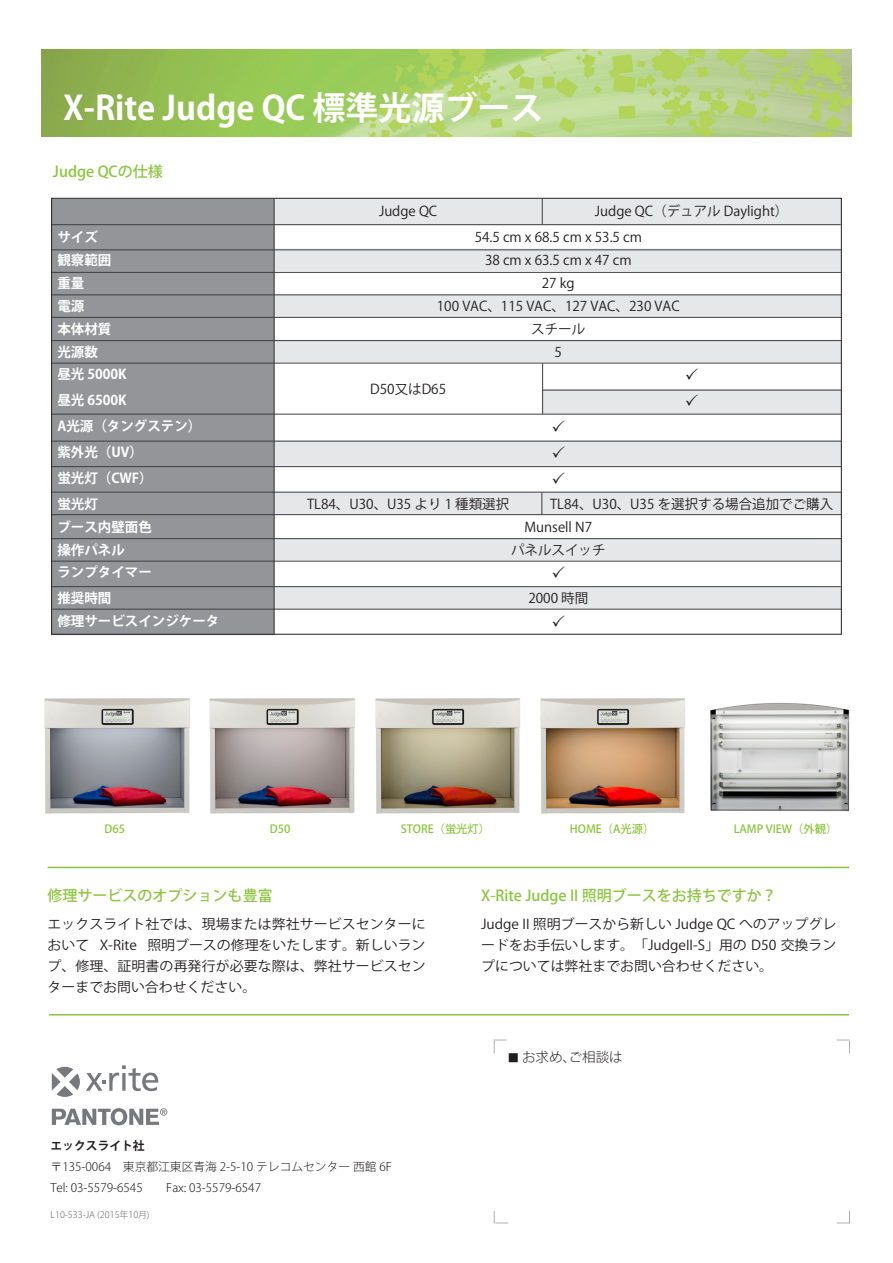
<style>
.page{position:relative;width:893px;height:1263px;background:#fff}
.page>*{position:absolute;margin:0;border:0;box-sizing:border-box;transform-origin:0 0}
.t1{font:700 33px "Koz Go Pro";color:#fff}
.t2{font:500 15px "Koz Go Pro";color:#8bc63e}
.t3{font:13.5px/21px "Koz Go Pro";color:#231f20;text-align:justify}
.t4{font:700 13.5px "Koz Go Pro";color:#fff}
.t5{font:300 13.5px "Koz Go Pro";color:#231f20}
.t6{font:300 11.7px "Koz Go Pro";color:#231f20}
.contacts{font:700 11.7px "Koz Go Pro";color:#231f20}
.t7{font:500 11.25px "Koz Go Pro";color:#8bc63e}
.t8{font:300 9px "Koz Go Pro";color:#6c6d70}
.s1{font-family:"Koz Min Pro";font-weight:400;font-size:11.25px}
</style>
<div class="page">
<img style="left:41px;top:50px;width:810px;height:87px">
<hr style="left:49px;top:1014px;width:800px;height:1px;background:#8bc63e">
<hr style="left:48px;top:867px;width:801px;height:1px;background:#8bc63e">
<div style="left:51px;top:200px;width:224px;height:435px;background:#939598"></div>
<div style="left:275px;top:199px;width:567px;height:26px;background:#e6e7e9"></div>
<svg style="left:275px;top:225px;width:567px;height:410px"></svg>
<img style="left:44px;top:698px;width:146px;height:116px">
<img style="left:209px;top:698px;width:146px;height:116px">
<img style="left:375px;top:698px;width:146px;height:116px">
<img style="left:540px;top:698px;width:146px;height:116px">
<img style="left:710px;top:702px;width:140px;height:110px">
<svg style="left:52px;top:1108px;width:115px;height:17px"></svg>
<svg style="left:86px;top:1065px;width:72px;height:26px"></svg>
<svg style="left:52px;top:1067px;width:28px;height:30px"></svg>
<svg style="left:494px;top:1211px;width:14px;height:12px"></svg>
<svg style="left:837px;top:1211px;width:13px;height:12px"></svg>
<svg style="left:494px;top:1040px;width:13px;height:13px"></svg>
<svg style="left:837px;top:1040px;width:13px;height:13px"></svg>
<hr style="left:51px;top:224px;width:790px;height:1px;background:#3e3e3f">
<hr style="left:52px;top:249px;width:789px;height:1px;background:#3e3e3f">
<hr style="left:52px;top:272px;width:789px;height:1px;background:#3e3e3f">
<hr style="left:52px;top:294px;width:789px;height:1px;background:#3e3e3f">
<hr style="left:52px;top:317px;width:789px;height:1px;background:#3e3e3f">
<hr style="left:52px;top:340px;width:789px;height:1px;background:#3e3e3f">
<hr style="left:52px;top:363px;width:789px;height:1px;background:#3e3e3f">
<hr style="left:52px;top:414px;width:789px;height:1px;background:#3e3e3f">
<hr style="left:52px;top:441px;width:789px;height:1px;background:#3e3e3f">
<hr style="left:52px;top:466px;width:789px;height:1px;background:#3e3e3f">
<hr style="left:52px;top:492px;width:789px;height:1px;background:#3e3e3f">
<hr style="left:52px;top:514px;width:789px;height:1px;background:#3e3e3f">
<hr style="left:52px;top:538px;width:789px;height:1px;background:#3e3e3f">
<hr style="left:51px;top:561px;width:790px;height:1px;background:#3e3e3f">
<hr style="left:51px;top:586px;width:790px;height:1px;background:#3e3e3f">
<hr style="left:52px;top:609px;width:789px;height:1px;background:#3e3e3f">
<hr style="left:542px;top:363px;width:1px;height:51px;background:#3e3e3f">
<hr style="left:274px;top:199px;width:1px;height:435px;background:#3e3e3f">
<svg style="left:541px;top:492px;width:1px;height:23px"></svg>
<hr style="left:543px;top:390px;width:298px;height:1px;background:#3e3e3f">
<svg style="left:542px;top:199px;width:1px;height:25px"></svg>
<svg style="left:686px;top:368px;width:12px;height:12px"></svg>
<svg style="left:686px;top:394px;width:12px;height:12px"></svg>
<svg style="left:553px;top:420px;width:11px;height:12px"></svg>
<svg style="left:553px;top:446px;width:11px;height:12px"></svg>
<svg style="left:553px;top:472px;width:11px;height:12px"></svg>
<svg style="left:553px;top:566px;width:11px;height:12px"></svg>
<svg style="left:553px;top:615px;width:11px;height:12px"></svg>
<p class="t1" style="left:64px;top:86px;width:481px">X-Rite Judge QC 標準光源ブース</p>
<p class="t2" style="left:53px;top:162px;width:111px">Judge QCの仕様</p>
<p class="t3" style="left:379px;top:201px;width:60px">Judge QC</p>
<p class="t3" style="left:595px;top:201px;width:195px">Judge QC（デュアル Daylight）</p>
<p class="t4" style="left:57px;top:229px;width:42px">サイズ</p>
<p class="t3" style="left:475px;top:227px;width:169px">54.5 cm x 68.5 cm x 53.5 cm</p>
<p class="t4" style="left:57px;top:251px;width:55px">観察範囲</p>
<p class="t3" style="left:485px;top:250px;width:148px">38 cm x 63.5 cm x 47 cm</p>
<p class="t4" style="left:57px;top:274px;width:28px">重量</p>
<p class="t3" style="left:542px;top:273px;width:34px">27 kg</p>
<p class="t4" style="left:57px;top:297px;width:28px">電源</p>
<p class="t3" style="left:437px;top:296px;width:244px">100 VAC、115 VAC、127 VAC、230 VAC</p>
<p class="t4" style="left:57px;top:320px;width:55px">本体材質</p>
<p class="t3" style="left:531px;top:319px;width:55px">スチール</p>
<p class="t4" style="left:57px;top:343px;width:42px">光源数</p>
<p class="t3" style="left:555px;top:341px;width:9px">5</p>
<p class="t4" style="left:57px;top:366px;width:71px">昼光 5000K</p>
<p class="t3" style="left:370px;top:379px;width:77px">D50又はD65</p>
<p class="t4" style="left:57px;top:392px;width:71px">昼光 6500K</p>
<p class="t4" style="left:57px;top:417px;width:145px">A光源（タングステン）</p>
<p class="t4" style="left:57px;top:443px;width:87px">紫外光（UV）</p>
<p class="t4" style="left:57px;top:469px;width:97px">蛍光灯（CWF）</p>
<p class="t4" style="left:57px;top:495px;width:42px">蛍光灯</p>
<p class="t3" style="left:307px;top:494px;width:204px">TL84、U30、U35 より 1 種類選択</p>
<p class="t3" style="left:550px;top:494px;width:285px">TL84、U30、U35 を選択する場合追加でご購入</p>
<p class="t4" style="left:57px;top:518px;width:96px">ブース内壁面色</p>
<p class="t3" style="left:524px;top:516px;width:69px">Munsell N7</p>
<p class="t4" style="left:57px;top:541px;width:69px">操作パネル</p>
<p class="t3" style="left:511px;top:539px;width:96px">パネルスイッチ</p>
<p class="t4" style="left:57px;top:564px;width:96px">ランプタイマー</p>
<p class="t4" style="left:57px;top:590px;width:55px">推奨時間</p>
<p class="t3" style="left:528px;top:588px;width:61px">2000 時間</p>
<p class="t4" style="left:57px;top:612px;width:163px">修理サービスインジケータ</p>
<p class="t7" style="left:105px;top:821px;width:22px">D65</p>
<p class="t7" style="left:270px;top:821px;width:22px">D50</p>
<p class="t7" style="left:401px;top:821px;width:91px">STORE（蛍光灯）</p>
<p class="t7" style="left:570px;top:821px;width:86px">HOME（A光源）</p>
<p class="t7" style="left:712px;top:821px;width:126px">　 LAMP VIEW（外観）</p>
<p class="t2" style="left:48px;top:886px;width:226px">修理サービスのオプションも豊富</p>
<p class="t3" style="left:48px;top:914px;width:379px">エックスライト社では、現場または弊社サービスセンターにおいて X-Rite 照明ブースの修理をいたします。新しいランプ、修理、証明書の再発行が必要な際は、弊社サービスセンターまでお問い合わせください。</p>
<p class="contacts" style="left:51px;top:1138px;width:96px">エックスライト社</p>
<p class="t6" style="left:51px;top:1159px;width:343px">〒135-0064　東京都江東区青海 2-5-10 テレコムセンター 西館 6F</p>
<p class="t6" style="left:51px;top:1180px;width:212px">Tel: 03-5579-6545　　Fax: 03-5579-6547</p>
<p class="t8" style="left:51px;top:1209px;width:100px">L10-533-JA (2015年10月)</p>
<p class="t2" style="left:481px;top:886px;width:297px">X-Rite Judge II 照明ブースをお持ちですか？</p>
<p class="t3" style="left:481px;top:914px;width:357px">Judge II 照明ブースから新しい Judge QC へのアップグレードをお手伝いします。「JudgeII-S」用の D50 交換ランプについては弊社までお問い合わせください。</p>
<p class="t5" style="left:508px;top:1048px;width:116px"><span class="s1">■</span> お求め、ご相談は</p>
</div>
